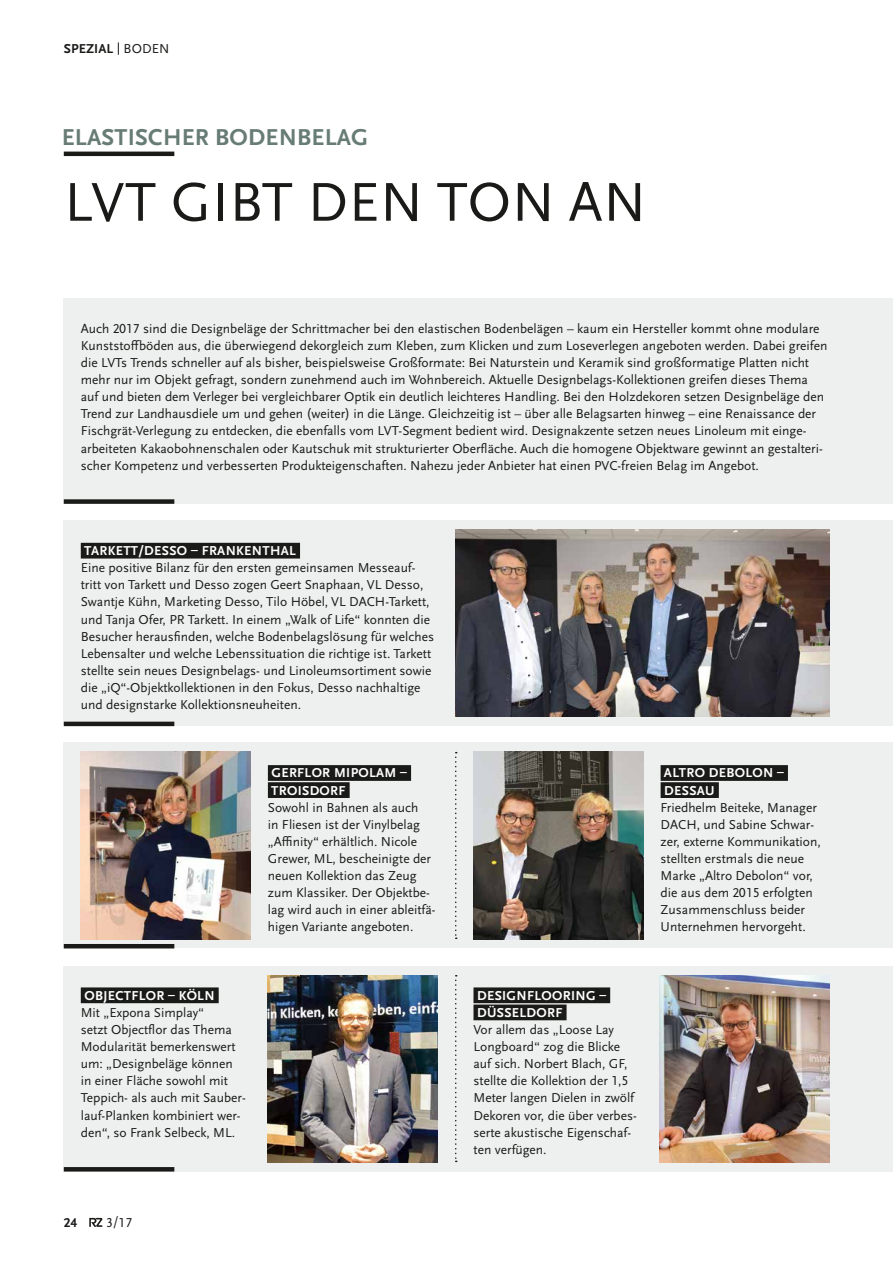
<style>
.page{position:relative;width:893px;height:1263px;background:#fff}
.page>*{position:absolute;margin:0;border:0;box-sizing:border-box;transform-origin:0 0}
.t1{font:57px "Scala Sans OT";letter-spacing:.01em;color:#1a1a18}
.t2{font:700 24px "Scala Sans OT";letter-spacing:.01em;color:#677c74}
.t3{font:13.5px/17.1px "Scala Sans OT";color:#1a1a18}
.t4{font:700 13.5px/17.1px "Scala Sans OT";letter-spacing:.025em;color:#fff}
.t5{font:700 13.5px "Scala Sans OT";letter-spacing:.01em;color:#1a1a18}
.s1{font-weight:400}
</style>
<div class="page">
<svg style="left:89px;top:1218px;width:13px;height:9px"></svg>
<hr style="left:64px;top:152px;width:110px;height:4px;background:#1a1a18">
<svg style="left:118px;top:42px;width:1px;height:13px"></svg>
<div style="left:64px;top:298px;width:829px;height:206px;background:#eef0ef"></div>
<div style="left:64px;top:520px;width:829px;height:206px;background:#eef0ef"></div>
<div style="left:64px;top:742px;width:829px;height:206px;background:#eef0ef"></div>
<div style="left:64px;top:965px;width:829px;height:206px;background:#eef0ef"></div>
<div style="left:64px;top:499px;width:110px;height:5px;background:#1a1a18"></div>
<hr style="left:64px;top:944px;width:110px;height:4px;background:#1a1a18">
<hr style="left:64px;top:722px;width:110px;height:4px;background:#1a1a18">
<svg style="left:64px;top:1167px;width:110px;height:4px"></svg>
<div style="left:268px;top:765px;width:143px;height:16px;background:#1a1a18"></div>
<div style="left:268px;top:782px;width:82px;height:16px;background:#1a1a18"></div>
<div style="left:81px;top:987px;width:138px;height:16px;background:#1a1a18"></div>
<div style="left:473px;top:987px;width:137px;height:16px;background:#1a1a18"></div>
<div style="left:473px;top:1004px;width:94px;height:16px;background:#1a1a18"></div>
<div style="left:661px;top:765px;width:127px;height:16px;background:#1a1a18"></div>
<div style="left:661px;top:782px;width:58px;height:16px;background:#1a1a18"></div>
<img style="left:659px;top:975px;width:170px;height:187px">
<img style="left:268px;top:975px;width:170px;height:187px">
<img style="left:455px;top:530px;width:374px;height:187px">
<svg style="left:455px;top:975px;width:2px;height:187px"></svg>
<div style="left:81px;top:543px;width:219px;height:15px;background:#1a1a18"></div>
<img style="left:473px;top:752px;width:171px;height:187px">
<img style="left:81px;top:752px;width:170px;height:187px">
<svg style="left:455px;top:752px;width:2px;height:187px"></svg>
<p class="t5" style="left:64px;top:41px;width:107px">SPEZIAL <span class="s1">BODEN</span></p>
<h2 class="t2" style="left:62px;top:124px;width:308px">ELASTISCHER BODENBELAG</h2>
<h1 class="t1" style="left:64px;top:172px;width:584px">LVT GIBT DEN TON AN</h1>
<p class="t3" style="left:81px;top:320px;width:748px">Auch 2017 sind die Designbeläge der Schrittmacher bei den elastischen Bodenbelägen – kaum ein Hersteller kommt ohne modulare Kunststoffböden aus, die überwiegend dekorgleich zum Kleben, zum Klicken und zum Loseverlegen angeboten werden. Dabei greifen die LVTs Trends schneller auf als bisher, beispielsweise Großformate: Bei Naturstein und Keramik sind großformatige Platten nicht mehr nur im Objekt gefragt, sondern zunehmend auch im Wohnbereich. Aktuelle Designbelags-Kollektionen greifen dieses Thema auf und bieten dem Verleger bei vergleichbarer Optik ein deutlich leichteres Handling. Bei den Holzdekoren setzen Designbeläge den Trend zur Landhausdiele um und gehen (weiter) in die Länge. Gleichzeitig ist – über alle Belagsarten hinweg – eine Renaissance der Fischgrät-Verlegung zu entdecken, die ebenfalls vom LVT-Segment bedient wird. Designakzente setzen neues Linoleum mit einge&shy;arbeiteten Kakaobohnenschalen oder Kautschuk mit strukturierter Oberfläche. Auch die homogene Objektware gewinnt an gestalteri&shy;scher Kompetenz und verbesserten Produkteigenschaften. Nahezu jeder Anbieter hat einen PVC-freien Belag im Angebot.</p>
<p class="t4" style="left:84px;top:542px;width:213px">TARKETT/DESSO – FRANKENTHAL</p>
<p class="t3" style="left:81px;top:560px;width:355px">Eine positive Bilanz für den ersten gemeinsamen Messeauf&shy;tritt von Tarkett und Desso zogen Geert Snaphaan, VL Desso, Swantje Kühn, Marketing Desso, Tilo Höbel, VL DACH-Tarkett, und Tanja Ofer, PR Tarkett. In einem „Walk of Life“ konnten die Besucher herausfinden, welche Bodenbelagslösung für welches Lebensalter und welche Lebenssituation die richtige ist. Tarkett stellte sein neues Designbelags- und Linoleumsortiment sowie die „iQ“-Objektkollektionen in den Fokus, Desso nachhaltige und designstarke Kollektionsneuheiten.</p>
<p class="t4" style="left:84px;top:987px;width:132px">OBJECTFLOR – KÖLN</p>
<p class="t3" style="left:81px;top:1004px;width:166px">Mit „Expona Simplay“<br>setzt Objectflor das Thema<br>Modularität bemerkenswert um: „Designbeläge können in einer Fläche sowohl mit<br>Teppich- als auch mit Sauber&shy;lauf-Planken kombiniert wer&shy;den“, so Frank Selbeck, ML.</p>
<p class="t4" style="left:271px;top:765px;width:137px">GERFLOR MIPOLAM –<br>TROISDORF</p>
<p class="t3" style="left:268px;top:799px;width:169px">Sowohl in Bahnen als auch<br>in Fliesen ist der Vinylbelag „Affinity“ erhältlich. Nicole<br>Grewer, ML, bescheinigte der neuen Kollektion das Zeug zum Klassiker. Der Objektbe&shy;lag wird auch in einer ableitfä&shy;higen Variante angeboten.</p>
<p class="t5" style="left:64px;top:1215px;width:15px">24</p>
<p class="t3" style="left:106px;top:1214px;width:27px">3/17</p>
<p class="t4" style="left:477px;top:987px;width:130px">DESIGNFLOORING –<br>DÜSSELDORF</p>
<p class="t3" style="left:473px;top:1021px;width:165px">Vor allem das „Loose Lay<br>Longboard“ zog die Blicke auf sich. Norbert Blach, GF, stellte die Kollektion der 1,5<br>Meter langen Dielen in zwölf<br>Dekoren vor, die über verbes&shy;serte akustische Eigenschaf&shy;ten verfügen.</p>
<p class="t4" style="left:664px;top:765px;width:121px">ALTRO DEBOLON –<br>DESSAU</p>
<p class="t3" style="left:661px;top:799px;width:162px">Friedhelm Beiteke, Manager<br>DACH, und Sabine Schwar&shy;zer, externe Kommunikation, stellten erstmals die neue<br>Marke „Altro Debolon“ vor, die aus dem 2015 erfolgten<br>Zusammenschluss beider<br>Unternehmen hervorgeht.</p>
</div>
